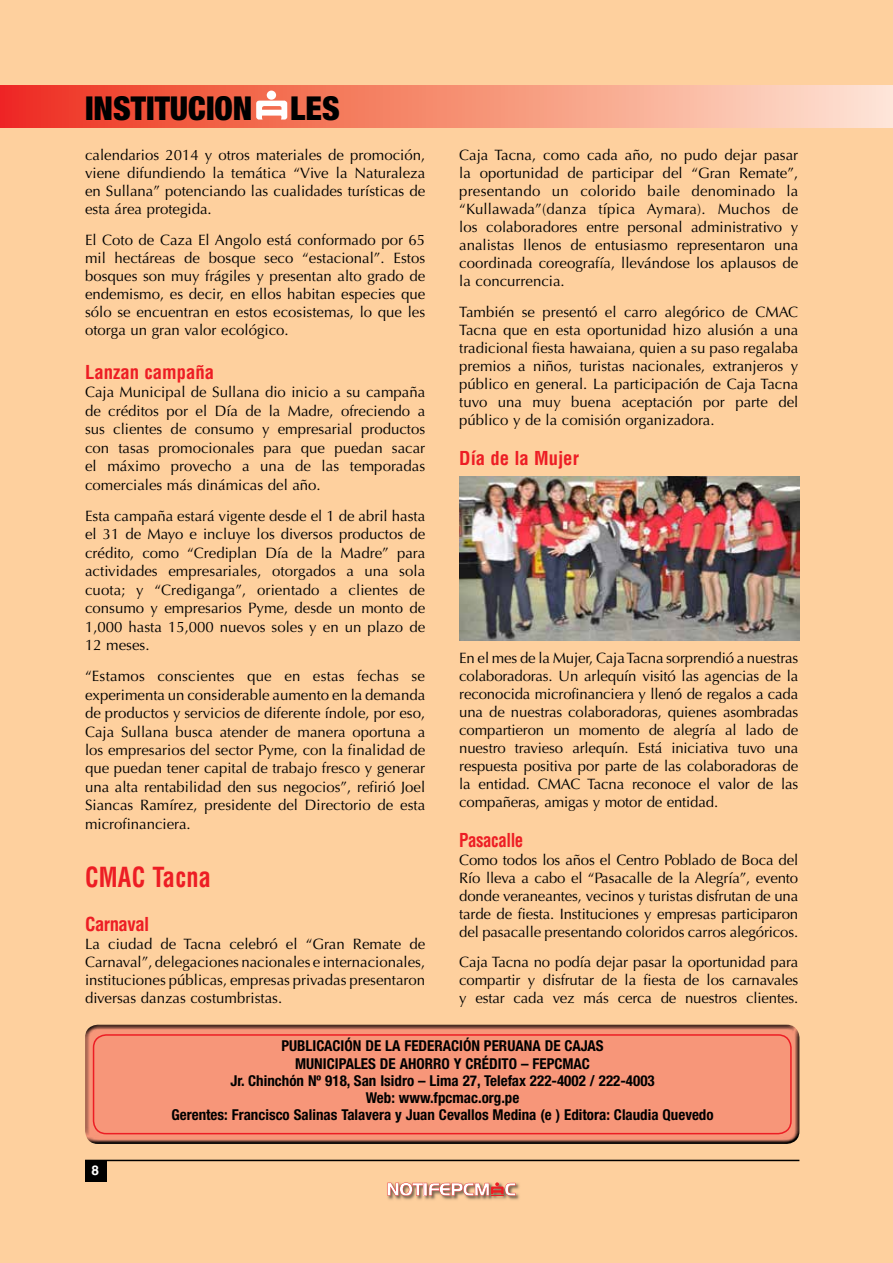
<style>
.page{position:relative;width:893px;height:1263px;background:#fed09e}
.page>*{position:absolute;margin:0;border:0;box-sizing:border-box;transform-origin:0 0}
.t1{font:900 condensed 33px "Helvetica Neue";color:#000}
.t2{font:700 condensed 27px "Helvetica LT Std";letter-spacing:.01em;color:#ed1d24;scale:.9 1}
.t3{font:700 condensed 18.75px "Helvetica LT Std";color:#ed1d24}
.t4{font:700 condensed 18.75px "Helvetica LT Std";letter-spacing:-.025em;color:#ed1d24;scale:.9 1}
.t5{font:700 condensed 18.75px "Helvetica LT Std";letter-spacing:-.025em;color:#ed1d24}
.t6{font:15px/18px "Optima LT Std";color:#000;text-align:justify}
.t7{font:700 condensed 15px/17.2px "Helvetica Neue";color:#000;text-align:center}
.t8{font:700 13.5px "Helvetica LT Std";color:#fff}
</style>
<div class="page">
<div style="left:0;top:85px;width:893px;height:43px;background:linear-gradient(to right,#ed321a,#fee7d0)"></div>
<svg style="left:90px;top:1024px;width:704px;height:3px"></svg>
<svg style="left:85px;top:1027px;width:715px;height:117px;fill:#f79679"></svg>
<div style="left:93px;top:1034px;width:699px;height:100px;border:2px solid #ed1d24;border-radius:13px"></div>
<svg style="left:256px;top:100px;width:31px;height:20px"></svg>
<div style="left:267px;top:91px;width:9px;height:9px;background:#fff;border-radius:50%"></div>
<div style="left:85px;top:1160px;width:21px;height:22px;background:#000"></div>
<hr style="left:85px;top:1160px;width:714px;height:1px;background:#000">
<img style="left:387px;top:1182px;width:133px;height:18px">
<svg style="left:387px;top:1182px;width:128px;height:14px"></svg>
<img style="left:459px;top:476px;width:340px;height:164px">
<h1 class="t1" style="left:85px;top:87px;width:256px">INSTITUCION LES</h1>
<p class="t6" style="left:85px;top:146px;width:342px">calendarios 2014 y otros materiales de promoción, viene difundiendo la temática “Vive la Naturaleza en Sullana” potenciando las cualidades turísticas de esta área protegida.</p>
<p class="t6" style="left:85px;top:231px;width:342px">El Coto de Caza El Angolo está conformado por 65 mil hectáreas de bosque seco “estacional”. Estos bosques son muy frágiles y presentan alto grado de endemismo, es decir, en ellos habitan especies que sólo se encuentran en estos ecosistemas, lo que les otorga un gran valor ecológico.</p>
<p class="t3" style="left:85px;top:360px;width:131px">Lanzan campaña</p>
<p class="t6" style="left:85px;top:383px;width:342px;line-height:18.5px">Caja Municipal de Sullana dio inicio a su campaña de créditos por el Día de la Madre, ofreciendo a sus clientes de consumo y empresarial productos con tasas promocionales para que puedan sacar el máximo provecho a una de las temporadas comerciales más dinámicas del año.</p>
<p class="t6" style="left:85px;top:507px;width:342px;line-height:18.5px">Esta campaña estará vigente desde el 1 de abril hasta el 31 de Mayo e incluye los diversos productos de crédito, como “Crediplan Día de la Madre” para actividades empresariales, otorgados a una sola cuota; y “Crediganga”, orientado a clientes de consumo y empresarios Pyme, desde un monto de 1,000 hasta 15,000 nuevos soles y en un plazo de 12 meses.</p>
<p class="t6" style="left:85px;top:667px;width:342px;line-height:18.5px">“Estamos conscientes que en estas fechas se experimenta un considerable aumento en la demanda de productos y servicios de diferente índole, por eso, Caja Sullana busca atender de manera oportuna a los empresarios del sector Pyme, con la finalidad de que puedan tener capital de trabajo fresco y generar una alta rentabilidad den sus negocios”, refirió Joel Siancas Ramírez, presidente del Directorio de esta microfinanciera.</p>
<h2 class="t2" style="left:85px;top:860px;width:141px">CMAC Tacna</h2>
<p class="t5" style="left:85px;top:912px;width:66px">Carnaval</p>
<p class="t6" style="left:85px;top:935px;width:342px">La ciudad de Tacna celebró el “Gran Remate de Carnaval”, delegaciones nacionales e internacionales, instituciones públicas, empresas privadas presentaron diversas danzas costumbristas.</p>
<p class="t6" style="left:459px;top:146px;width:341px">Caja Tacna, como cada año, no pudo dejar pasar la oportunidad de participar del “Gran Remate”, presentando un colorido baile denominado la “Kullawada”(danza típica Aymara). Muchos de los colaboradores entre personal administrativo y analistas llenos de entusiasmo representaron una coordinada coreografía, llevándose los aplausos de la concurrencia.</p>
<p class="t6" style="left:459px;top:303px;width:341px">También se presentó el carro alegórico de CMAC Tacna que en esta oportunidad hizo alusión a una tradicional fiesta hawaiana, quien a su paso regalaba premios a niños, turistas nacionales, extranjeros y público en general. La participación de Caja Tacna tuvo una muy buena aceptación por parte del público y de la comisión organizadora.</p>
<p class="t3" style="left:459px;top:446px;width:121px">Día de la Mujer</p>
<p class="t6" style="left:459px;top:649px;width:341px">En el mes de la Mujer, Caja Tacna sorprendió a nuestras colaboradoras. Un arlequín visitó las agencias de la reconocida microfinanciera y llenó de regalos a cada una de nuestras colaboradoras, quienes asombradas compartieron un momento de alegría al lado de nuestro travieso arlequín. Está iniciativa tuvo una respuesta positiva por parte de las colaboradoras de la entidad. CMAC Tacna reconoce el valor de las compañeras, amigas y motor de entidad.</p>
<p class="t4" style="left:459px;top:828px;width:73px">Pasacalle</p>
<p class="t6" style="left:459px;top:851px;width:341px">Como todos los años el Centro Poblado de Boca del Río lleva a cabo el “Pasacalle de la Alegría”, evento donde veraneantes, vecinos y turistas disfrutan de una tarde de fiesta. Instituciones y empresas participaron del pasacalle presentando coloridos carros alegóricos.</p>
<p class="t6" style="left:459px;top:953px;width:341px">Caja Tacna no podía dejar pasar la oportunidad para compartir y disfrutar de la fiesta de los carnavales y estar cada vez más cerca de nuestros clientes.</p>
<p class="t8" style="left:91px;top:1162px;width:9px">8</p>
<p class="t7" style="left:171px;top:1037px;width:544px">PUBLICACIÓN DE LA FEDERACIÓN PERUANA DE CAJAS<br>MUNICIPALES DE AHORRO Y CRÉDITO – FEPCMAC<br>Jr. Chinchón Nº 918, San Isidro – Lima 27, Telefax 222-4002 / 222-4003<br>Web: www.fpcmac.org.pe<br>Gerentes: Francisco Salinas Talavera y Juan Cevallos Medina (e ) Editora: Claudia Quevedo</p>
</div>
